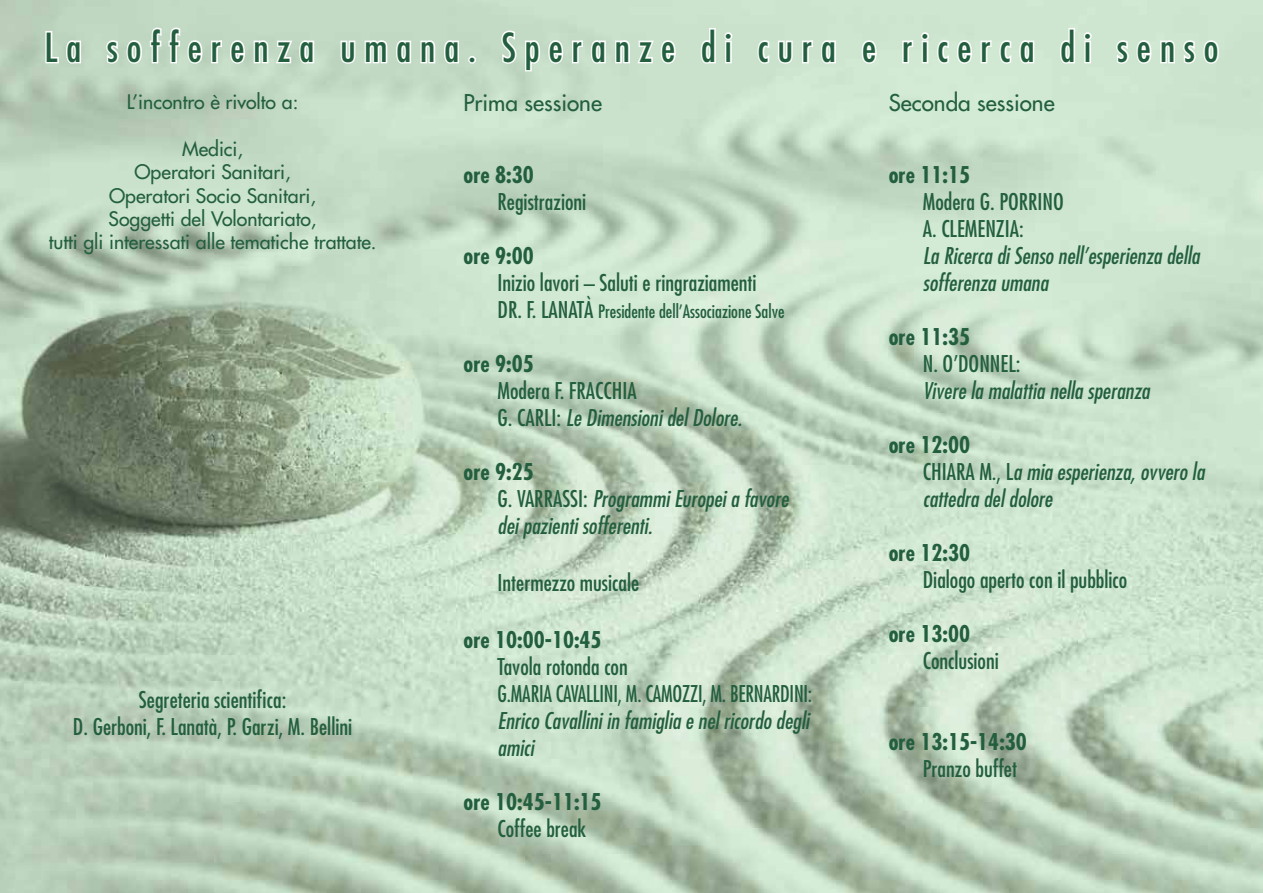
<style>
.page{position:relative;width:1263px;height:893px;background:#fff}
.page>*{position:absolute;margin:0;border:0;box-sizing:border-box;transform-origin:0 0}
.t1{font:condensed 39px "Futura";letter-spacing:.23em;color:#235f3f}
.t2{font:condensed 22.5px/27px "Futura";color:#235f3f}
.t3{font:italic condensed 22.5px/27px "Futura";color:#235f3f}
.t4{font:700 condensed 22.5px "Futura";color:#235f3f}
.t5{font:22.5px "Futura";color:#235f3f}
.t6{font:19.5px/23.4px "Futura";color:#235f3f;text-align:center}
.t7{font:condensed 18px "Futura";color:#235f3f}
.s1{font-size:22.5px}
.s2{font-style:italic}
.s3{font-weight:700;font-style:normal}
.s4{font-style:normal}
</style>
<div class="page">
<img style="left:0;top:0;width:1263px;height:893px">
<svg style="left:44px;top:29px;width:39px;height:36px"></svg>
<svg style="left:105px;top:26px;width:99px;height:39px"></svg>
<svg style="left:210px;top:39px;width:36px;height:26px"></svg>
<svg style="left:252px;top:39px;width:64px;height:26px"></svg>
<svg style="left:339px;top:39px;width:18px;height:26px"></svg>
<svg style="left:363px;top:39px;width:26px;height:26px"></svg>
<svg style="left:395px;top:39px;width:18px;height:26px"></svg>
<svg style="left:419px;top:39px;width:41px;height:26px"></svg>
<div style="left:468px;top:56px;width:8px;height:8px;border:3px solid #fff;border-radius:50%"></div>
<svg style="left:500px;top:29px;width:107px;height:44px"></svg>
<svg style="left:614px;top:39px;width:63px;height:26px"></svg>
<svg style="left:699px;top:26px;width:18px;height:39px"></svg>
<svg style="left:723px;top:31px;width:11px;height:34px"></svg>
<svg style="left:756px;top:39px;width:38px;height:26px"></svg>
<svg style="left:800px;top:39px;width:37px;height:26px"></svg>
<svg style="left:860px;top:39px;width:18px;height:26px"></svg>
<svg style="left:901px;top:31px;width:29px;height:34px"></svg>
<svg style="left:936px;top:39px;width:37px;height:26px"></svg>
<svg style="left:979px;top:39px;width:57px;height:26px"></svg>
<svg style="left:1058px;top:26px;width:18px;height:39px"></svg>
<svg style="left:1082px;top:31px;width:11px;height:34px"></svg>
<svg style="left:1115px;top:39px;width:38px;height:26px"></svg>
<svg style="left:1159px;top:39px;width:61px;height:26px"></svg>
<h1 class="t1" style="left:45px;top:23px;width:1175px">La sofferenza umana. Speranze di cura e ricerca di senso</h1>
<p class="t5" style="left:889px;top:88px;width:167px">Seconda sessione</p>
<p class="t6" style="left:127px;top:90px;width:173px">L’incontro è rivolto a:</p>
<p class="t6" style="left:49px;top:137px;width:329px">Medici,<br>Operatori Sanitari,<br>Operatori Socio Sanitari,<br>Soggetti del Volontariato,<br>tutti gli interessati alle tematiche trattate.</p>
<p class="t5" style="left:463px;top:88px;width:140px">Prima sessione</p>
<p class="t4" style="left:463px;top:161px;width:72px">ore 8:30</p>
<p class="t2" style="left:497px;top:188px;width:90px">Registrazioni</p>
<p class="t4" style="left:463px;top:242px;width:72px">ore 9:00</p>
<p class="t2" style="left:497px;top:269px;width:261px">Inizio lavori – Saluti e ringraziamenti</p>
<p class="t7" style="left:497px;top:300px;width:289px"><span class="s1">DR. F. LANATÀ</span> Presidente dell’Associazione Salve</p>
<p class="t4" style="left:463px;top:350px;width:72px">ore 9:05</p>
<p class="t2" style="left:497px;top:377px;width:246px">Modera F. FRACCHIA<br>G. CARLI: <span class="s2">Le Dimensioni del Dolore.</span></p>
<p class="t3" style="left:497px;top:458px;width:292px;text-indent:-34px"><span class="s3">ore 9:25<br></span><span class="s4">G. VARRASSI:</span> Programmi Europei a favore dei pazienti sofferenti.</p>
<p class="t2" style="left:497px;top:569px;width:143px">Intermezzo musicale</p>
<p class="t4" style="left:463px;top:626px;width:140px">ore 10:00-10:45</p>
<p class="t2" style="left:497px;top:653px;width:316px">Tavola rotonda con<br>G.MARIA CAVALLINI, M. CAMOZZI, M. BERNARDINI:</p>
<p class="t3" style="left:497px;top:707px;width:313px">Enrico Cavallini in famiglia e nel ricordo degli amici</p>
<p class="t4" style="left:463px;top:788px;width:140px">ore 10:45-11:15</p>
<p class="t2" style="left:497px;top:815px;width:90px">Coffee break</p>
<p class="t4" style="left:889px;top:161px;width:83px">ore 11:15</p>
<p class="t2" style="left:923px;top:188px;width:143px">Modera G. PORRINO<br>A. CLEMENZIA:</p>
<p class="t3" style="left:923px;top:242px;width:278px">La Ricerca di Senso nell’esperienza della sofferenza umana</p>
<p class="t4" style="left:889px;top:323px;width:83px">ore 11:35</p>
<p class="t2" style="left:923px;top:350px;width:99px">N. O’DONNEL:</p>
<p class="t3" style="left:923px;top:377px;width:228px">Vivere la malattia nella speranza</p>
<p class="t3" style="left:923px;top:431px;width:283px;text-indent:-34px"><span class="s3">ore 12:00<br></span><span class="s4">CHIARA M., L</span>a mia esperienza, ovvero la cattedra del dolore</p>
<p class="t4" style="left:889px;top:539px;width:83px">ore 12:30</p>
<p class="t2" style="left:923px;top:566px;width:206px">Dialogo aperto con il pubblico</p>
<p class="t4" style="left:889px;top:620px;width:83px">ore 13:00</p>
<p class="t2" style="left:923px;top:647px;width:78px">Conclusioni</p>
<p class="t2" style="left:73px;top:686px;width:281px;text-align:center">Segreteria scientifica:<br>D. Gerboni, F. Lanatà, P. Garzi, M. Bellini</p>
<p class="t4" style="left:889px;top:728px;width:140px">ore 13:15-14:30</p>
<p class="t2" style="left:923px;top:755px;width:96px">Pranzo buffet</p>
</div>
